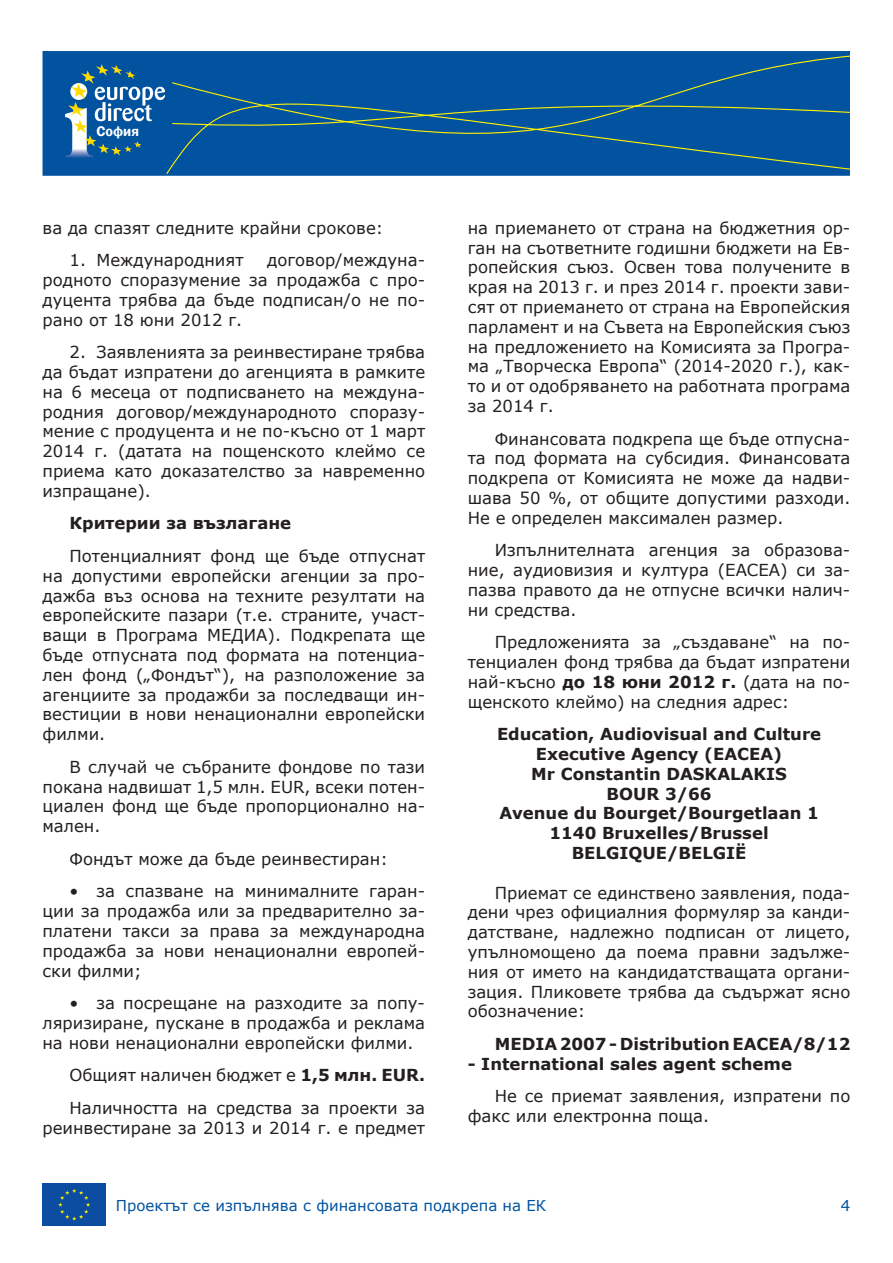
<style>
.page{position:relative;width:893px;height:1263px;background:#fff}
.page>*{position:absolute;margin:0;border:0;box-sizing:border-box;transform-origin:0 0}
.t1{font:16.5px/19.8px "Verdana";color:#231f20;text-align:justify}
.t2{font:700 16.5px/19.8px "Verdana";color:#231f20;text-align:center}
.t3{font:15px "Verdana";color:#0153a0}
.t4{font:600 14.25px "Franklin Gothic";color:#fff}
.s1{font-weight:700}
</style>
<div class="page">
<div style="left:43px;top:51px;width:807px;height:125px;background:#0153a0"></div>
<svg style="left:128px;top:55px;width:722px;height:121px"></svg>
<div style="left:57px;top:57px;width:115px;height:110px;background:#0153a0;border-radius:10px"></div>
<svg style="left:65px;top:64px;width:100px;height:94px"></svg>
<div style="left:43px;top:1183px;width:63px;height:43px;background:#0d4da1"></div>
<svg style="left:58px;top:1189px;width:32px;height:31px"></svg>
<p class="t4" style="left:96px;top:123px;width:44px">София</p>
<p class="t1" style="left:43px;top:218px;width:342px">ва да спазят следните крайни срокове:</p>
<p class="t1" style="left:70px;top:250px;width:176px">1. Международният</p>
<p class="t1" style="left:43px;top:250px;width:384px;text-indent:225px">договор/междуна&shy;родното споразумение за продажба с про&shy;дуцента трябва да бъде подписан/о не по&shy;рано от 18 юни 2012 г.</p>
<p class="t1" style="left:42px;top:342px;width:384px;text-indent:27px">2. Заявленията за реинвестиране трябва да бъдат изпратени до агенцията в рамките на 6 месеца от подписването на междуна&shy;родния договор/международното споразу&shy;мение с продуцента и не по-късно от 1 март 2014 г. (датата на пощенското клеймо се приема като доказателство за навременно изпращане).</p>
<p class="t2" style="left:69px;top:513px;width:223px">Критерии за възлагане</p>
<p class="t1" style="left:42px;top:546px;width:384px;text-indent:27px">Потенциалният фонд ще бъде отпуснат на допустими европейски агенции за про&shy;дажба въз основа на техните резултати на европейските пазари (т.е. страните, участ&shy;ващи в Програма МЕДИА). Подкрепата ще бъде отпусната под формата на потенциа&shy;лен фонд („Фондът“), на разположение за агенциите за продажби за последващи ин&shy;вестиции в нови ненационални европейски филми.</p>
<p class="t1" style="left:42px;top:757px;width:384px;text-indent:27px">В случай че събраните фондове по тази покана надвишат 1,5 млн. EUR, всеки потен&shy;циален фонд ще бъде пропорционално на&shy;мален.</p>
<p class="t1" style="left:69px;top:849px;width:320px">Фондът може да бъде реинвестиран:</p>
<p class="t1" style="left:42px;top:881px;width:384px;text-indent:27px">• за спазване на минималните гаран&shy;ции за продажба или за предварително за&shy;платени такси за права за международна продажба за нови ненационални европей&shy;ски филми;</p>
<p class="t1" style="left:42px;top:993px;width:384px;text-indent:27px">• за посрещане на разходите за попу&shy;ляризиране, пускане в продажба и реклама на нови ненационални европейски филми.</p>
<p class="t1" style="left:69px;top:1059px;width:357px;line-height:32.5px">Общият наличен бюджет е <span class="s1">1,5 млн. EUR.<br></span>Наличността на средства за проекти за</p>
<p class="t1" style="left:42px;top:1117px;width:384px">реинвестиране за 2013 и 2014 г. е предмет</p>
<p class="t1" style="left:468px;top:218px;width:384px">на приемането от страна на бюджетния ор&shy;ган на съответните годишни бюджети на Ев&shy;ропейския съюз. Освен това получените в края на 2013 г. и през 2014 г. проекти зави&shy;сят от приемането от страна на Европейския парламент и на Съвета на Европейския съюз на предложението на Комисията за Програ&shy;ма „Творческа Европа“ (2014-2020 г.), как&shy;то и от одобряването на работната програма за 2014 г.</p>
<p class="t1" style="left:468px;top:428px;width:384px;text-indent:27px">Финансовата подкрепа ще бъде отпусна&shy;та под формата на субсидия. Финансовата подкрепа от Комисията не може да надви&shy;шава 50 %, от общите допустими разходи.<br>Не е определен максимален размер.</p>
<p class="t1" style="left:468px;top:540px;width:384px;text-indent:27px">Изпълнителната агенция за образова&shy;ние, аудиовизия и култура (EACEA) си за&shy;пазва правото да не отпусне всички налич&shy;ни средства.</p>
<p class="t1" style="left:468px;top:632px;width:384px;text-indent:27px">Предложенията за „създаване“ на по&shy;тенциален фонд трябва да бъдат изпратени най-късно <span class="s1">до 18 юни 2012 г.</span> (дата на по&shy;щенското клеймо) на следния адрес:</p>
<p class="t2" style="left:497px;top:724px;width:326px">Education, Audiovisual and Culture<br>Executive Agency (EACEA)<br>Mr Constantin DASKALAKIS<br>BOUR 3/66<br>Avenue du Bourget/Bourgetlaan 1<br>1140 Bruxelles/Brussel<br>BELGIQUE/BELGIË</p>
<p class="t1" style="left:468px;top:882px;width:384px;text-indent:27px">Приемат се единствено заявления, пода&shy;дени чрез официалния формуляр за канди&shy;датстване, надлежно подписан от лицето, упълномощено да поема правни задълже&shy;ния от името на кандидатстващата органи&shy;зация. Пликовете трябва да съдържат ясно обозначение:</p>
<p class="t2" style="left:495px;top:1034px;width:357px">MEDIA 2007 - Distribution EACEA/8/12</p>
<p class="t2" style="left:468px;top:1053px;width:326px">- International sales agent scheme</p>
<p class="t1" style="left:468px;top:1086px;width:384px;text-indent:27px">Не се приемат заявления, изпратени по факс или електронна поща.</p>
<p class="t3" style="left:116px;top:1195px;width:432px">Проектът се изпълнява с финансовата подкрепа на ЕК</p>
<p class="t3" style="left:841px;top:1195px;width:11px">4</p>
</div>
